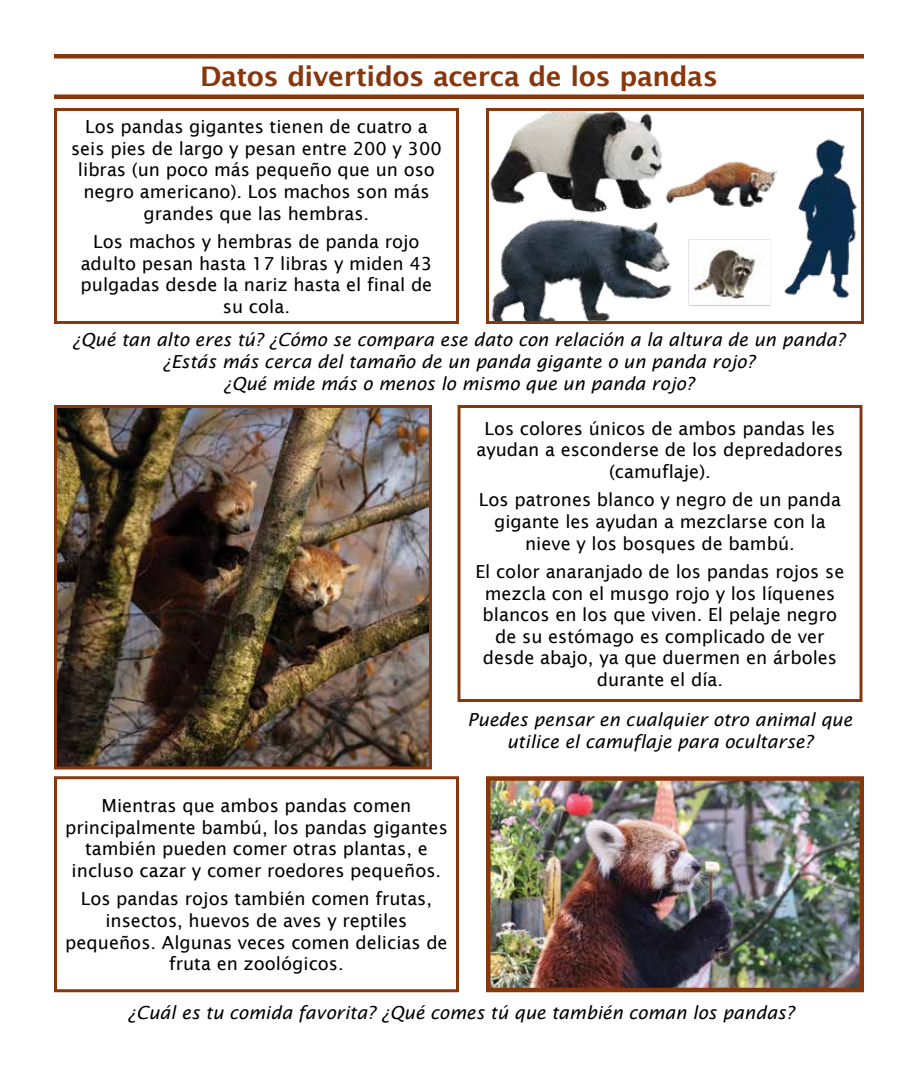
<style>
.page{position:relative;width:918px;height:1080px;background:#fff}
.page>*{position:absolute;margin:0;border:0;box-sizing:border-box;transform-origin:0 0}
.t1{font:600 27px "Lucida Sans";letter-spacing:-.015em;color:#88360b}
.t2{font:18px/21.6px "Lucida Sans";color:#000;text-align:center}
.t3{font:italic 18px/21.6px "Lucida Sans";color:#000;text-align:center}
</style>
<div class="page">
<img style="left:491px;top:781px;width:368px;height:206px">
<div style="left:486px;top:776px;width:378px;height:216px;border:4px solid #88360b"></div>
<img style="left:58px;top:409px;width:370px;height:357px">
<div style="left:54px;top:405px;width:378px;height:365px;border:3px solid #88360b"></div>
<img style="left:490px;top:112px;width:367px;height:208px">
<div style="left:486px;top:108px;width:378px;height:216px;border:3px solid #88360b"></div>
<div style="left:54px;top:94px;width:810px;height:5px;background:#88360b"></div>
<hr style="left:54px;top:54px;width:810px;height:4px;background:#88360b">
<div style="left:54px;top:776px;width:405px;height:216px;border:3px solid #88360b"></div>
<div style="left:54px;top:108px;width:405px;height:216px;border:3px solid #88360b"></div>
<div style="left:458px;top:405px;width:404px;height:297px;border:3px solid #88360b"></div>
<h1 class="t1" style="left:200px;top:61px;width:519px">Datos divertidos acerca de los pandas</h1>
<p class="t2" style="left:71px;top:116px;width:372px">Los pandas gigantes tienen de cuatro a seis pies de largo y pesan entre 200 y 300 libras (un poco más pequeño que un oso negro americano). Los machos son más grandes que las hembras.</p>
<p class="t2" style="left:81px;top:231px;width:353px">Los machos y hembras de panda rojo adulto pesan hasta 17 libras y miden 43 pulgadas desde la nariz hasta el final de su cola.</p>
<p class="t3" style="left:73px;top:329px;width:774px">¿Qué tan alto eres tú? ¿Cómo se compara ese dato con relación a la altura de un panda? ¿Estás más cerca del tamaño de un panda gigante o un panda rojo?<br>¿Qué mide más o menos lo mismo que un panda rojo?</p>
<p class="t2" style="left:476px;top:418px;width:368px">Los colores únicos de ambos pandas les ayudan a esconderse de los depredadores (camuflaje).</p>
<p class="t2" style="left:479px;top:489px;width:363px">Los patrones blanco y negro de un panda gigante les ayudan a mezclarse con la nieve y los bosques de bambú.</p>
<p class="t2" style="left:475px;top:561px;width:370px">El color anaranjado de los pandas rojos se mezcla con el musgo rojo y los líquenes blancos en los que viven. El pelaje negro de su estómago es complicado de ver desde abajo, ya que duermen en árboles durante el día.</p>
<p class="t2" style="left:65px;top:795px;width:384px">Mientras que ambos pandas comen principalmente bambú, los pandas gigantes también pueden comer otras plantas, e incluso cazar y comer roedores pequeños.</p>
<p class="t2" style="left:65px;top:888px;width:384px">Los pandas rojos también comen frutas, insectos, huevos de aves y reptiles pequeños. Algunas veces comen delicias de fruta en zoológicos.</p>
<p class="t3" style="left:468px;top:709px;width:386px">Puedes pensar en cualquier otro animal que utilice el camuflaje para ocultarse?</p>
<p class="t3" style="left:128px;top:1002px;width:668px">¿Cuál es tu comida favorita? ¿Qué comes tú que también coman los pandas?</p>
</div>
